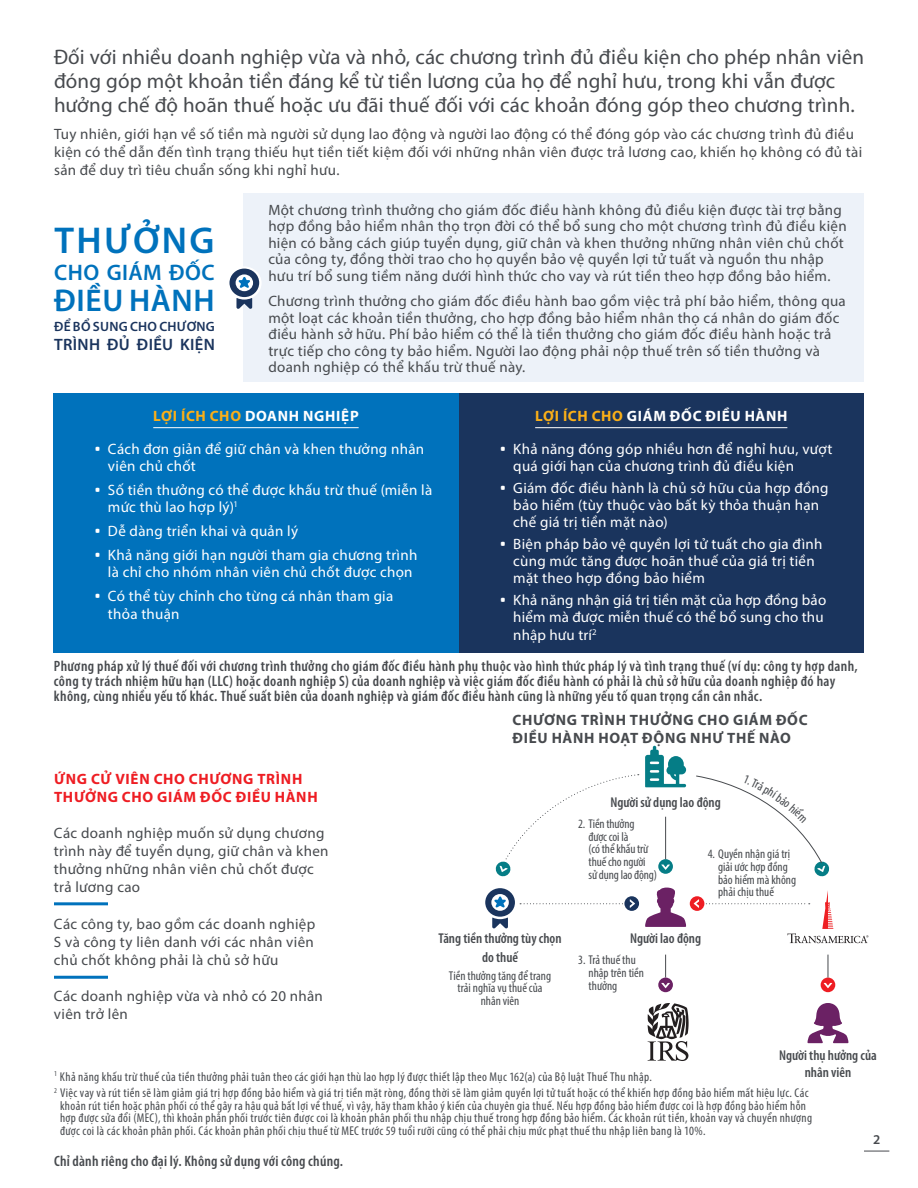
<style>
.page{position:relative;width:918px;height:1188px;background:#fff}
.page>*{position:absolute;margin:0;border:0;box-sizing:border-box;transform-origin:0 0}
.t1{font:600 37.5px "Myriad Pro";letter-spacing:.065em;color:#0072bc}
.t2{font:600 31.5px "Myriad Pro";letter-spacing:.02em;color:#0072bc}
.t3{font:600 22.5px "Myriad Pro";letter-spacing:.02em;color:#0072bc}
.t4{font:21px/24px "Myriad Pro";letter-spacing:.005em;color:#474a4e}
.t5{font:600 16.5px "Myriad Pro";letter-spacing:.02em;color:#1a345d}
.t6{font:15px/18px "Myriad Pro";letter-spacing:.02em;color:#474a4e}
.t7{font:15px/17.2px "Myriad Pro";letter-spacing:.02em;color:#fff}
.t8{font:600 condensed 15px/15px "Myriad Pro";letter-spacing:.025em;color:#474a4e}
.t9{font:700 15px/18px "Myriad Pro";letter-spacing:.045em;color:#474a4e}
.t10{font:700 15px/18px "Myriad Pro";letter-spacing:.045em;color:#ee1d23}
.t11{font:700 15px "Myriad Pro";letter-spacing:.045em;color:#fff}
.t12{font:600 condensed 14.25px/17.1px "Myriad Pro";color:#474a4e;text-align:center}
.t13{font:600 13.5px "Myriad Pro";letter-spacing:.02em;color:#1a345d}
.t14{font:600 13.5px "Myriad Pro";color:#474a4e}
.t15{font:condensed 12.75px/12.8px "Myriad Pro";letter-spacing:.03em;color:#474a4e}
.t16{font:condensed 12.75px/12.8px "Myriad Pro";color:#474a4e}
.t17{font:condensed 12.75px/12.8px "Myriad Pro";letter-spacing:-.01em;color:#474a4e}
.s1{color:#faaf18}
.s2{font-family:"Whitney";font-weight:500}
</style>
<div class="page">
<svg style="left:864px;top:1151px;width:25px;height:1px"></svg>
<div style="left:243px;top:193px;width:621px;height:189px;background:#edf2f9"></div>
<svg style="left:227px;top:266px;width:35px;height:34px"></svg>
<svg style="left:229px;top:269px;width:30px;height:40px"></svg>
<hr style="left:54px;top:902px;width:54px;height:3px;background:#0072bc">
<hr style="left:54px;top:976px;width:54px;height:3px;background:#0072bc">
<svg style="left:495px;top:774px;width:144px;height:103px"></svg>
<svg style="left:645px;top:746px;width:41px;height:41px"></svg>
<svg style="left:485px;top:888px;width:154px;height:41px"></svg>
<hr style="left:665px;top:817px;width:1px;height:42px;background:#474a4e">
<svg style="left:658px;top:859px;width:15px;height:15px"></svg>
<svg style="left:660px;top:861px;width:12px;height:11px"></svg>
<svg style="left:821px;top:955px;width:14px;height:37px"></svg>
<svg style="left:822px;top:979px;width:12px;height:12px"></svg>
<svg style="left:658px;top:955px;width:15px;height:37px"></svg>
<svg style="left:660px;top:979px;width:12px;height:12px"></svg>
<svg style="left:648px;top:1003px;width:41px;height:58px"></svg>
<svg style="left:645px;top:888px;width:223px;height:55px"></svg>
<svg style="left:691px;top:898px;width:12px;height:11px"></svg>
<svg style="left:807px;top:1003px;width:41px;height:40px"></svg>
<div style="left:53px;top:393px;width:405px;height:259px;background:#0072bc"></div>
<div style="left:459px;top:393px;width:405px;height:259px;background:#1a345d"></div>
<hr style="left:153px;top:427px;width:206px;height:1px;background:#fff">
<hr style="left:535px;top:427px;width:252px;height:1px;background:#fff">
<svg style="left:696px;top:775px;width:134px;height:102px"></svg>
<p class="t4" style="left:54px;top:45px;width:812px">Đối với nhiều doanh nghiệp vừa và nhỏ, các chương trình đủ điều kiện cho phép nhân viên đóng góp một khoản tiền đáng kể từ tiền lương của họ để nghỉ hưu, trong khi vẫn được hưởng chế độ hoãn thuế hoặc ưu đãi thuế đối với các khoản đóng góp theo chương trình.</p>
<p class="t6" style="left:54px;top:125px;width:810px">Tuy nhiên, giới hạn về số tiền mà người sử dụng lao động và người lao động có thể đóng góp vào các chương trình đủ điều kiện có thể dẫn đến tình trạng thiếu hụt tiền tiết kiệm đối với những nhân viên được trả lương cao, khiến họ không có đủ tài sản để duy trì tiêu chuẩn sống khi nghỉ hưu.</p>
<p class="t6" style="left:268px;top:201px;width:580px;line-height:16.5px">Một chương trình thưởng cho giám đốc điều hành không đủ điều kiện được tài trợ bằng hợp đồng bảo hiểm nhân thọ trọn đời có thể bổ sung cho một chương trình đủ điều kiện hiện có bằng cách giúp tuyển dụng, giữ chân và khen thưởng những nhân viên chủ chốt của công ty, đồng thời trao cho họ quyền bảo vệ quyền lợi tử tuất và nguồn thu nhập hưu trí bổ sung tiềm năng dưới hình thức cho vay và rút tiền theo hợp đồng bảo hiểm.</p>
<p class="t6" style="left:268px;top:292px;width:579px;line-height:16.5px">Chương trình thưởng cho giám đốc điều hành bao gồm việc trả phí bảo hiểm, thông qua một loạt các khoản tiền thưởng, cho hợp đồng bảo hiểm nhân thọ cá nhân do giám đốc điều hành sở hữu. Phí bảo hiểm có thể là tiền thưởng cho giám đốc điều hành hoặc trả trực tiếp cho công ty bảo hiểm. Người lao động phải nộp thuế trên số tiền thưởng và doanh nghiệp có thể khấu trừ thuế này.</p>
<h1 class="t1" style="left:54px;top:217px;width:162px">THƯỞNG</h1>
<h3 class="t3" style="left:54px;top:258px;width:162px">CHO GIÁM ĐỐC</h3>
<h2 class="t2" style="left:54px;top:281px;width:162px">ĐIỀU HÀNH</h2>
<p class="t13" style="left:54px;top:318px;width:162px">ĐỂ BỔ SUNG CHO CHƯƠNG</p>
<p class="t5" style="left:54px;top:334px;width:162px">TRÌNH ĐỦ ĐIỀU KIỆN</p>
<p class="t11" style="left:535px;top:406px;width:254px"><span class="s1">LỢI ÍCH CHO</span> GIÁM ĐỐC ĐIỀU HÀNH</p>
<p class="t7" style="left:513px;top:440px;width:321px;text-indent:-14px"><span class="s2">•</span> Khả năng đóng góp nhiều hơn để nghỉ hưu, vượt quá giới hạn của chương trình đủ điều kiện</p>
<p class="t7" style="left:513px;top:479px;width:317px;text-indent:-14px"><span class="s2">•</span> Giám đốc điều hành là chủ sở hữu của hợp đồng bảo hiểm (tùy thuộc vào bất kỳ thỏa thuận hạn chế giá trị tiền mặt nào)</p>
<p class="t7" style="left:513px;top:535px;width:311px;text-indent:-14px"><span class="s2">•</span> Biện pháp bảo vệ quyền lợi tử tuất cho gia đình cùng mức tăng được hoãn thuế của giá trị tiền mặt theo hợp đồng bảo hiểm</p>
<p class="t7" style="left:513px;top:591px;width:314px;text-indent:-14px"><span class="s2">•</span> Khả năng nhận giá trị tiền mặt của hợp đồng bảo hiểm mà được miễn thuế có thể bổ sung cho thu nhập hưu trí<sup>2</sup></p>
<p class="t8" style="left:54px;top:659px;width:805px">Phương pháp xử lý thuế đối với chương trình thưởng cho giám đốc điều hành phụ thuộc vào hình thức pháp lý và tình trạng thuế (ví dụ: công ty hợp danh, công ty trách nhiệm hữu hạn (LLC) hoặc doanh nghiệp S) của doanh nghiệp và việc giám đốc điều hành có phải là chủ sở hữu của doanh nghiệp đó hay không, cùng nhiều yếu tố khác. Thuế suất biên của doanh nghiệp và giám đốc điều hành cũng là những yếu tố quan trọng cần cân nhắc.</p>
<p class="t11" style="left:153px;top:406px;width:207px"><span class="s1">LỢI ÍCH CHO</span> DOANH NGHIỆP</p>
<p class="t7" style="left:108px;top:440px;width:318px;text-indent:-13px"><span class="s2">•</span> Cách đơn giản để giữ chân và khen thưởng nhân viên chủ chốt</p>
<p class="t7" style="left:108px;top:481px;width:326px;text-indent:-13px"><span class="s2">•</span> Số tiền thưởng có thể được khấu trừ thuế (miễn là mức thù lao hợp lý)<sup>1</sup></p>
<p class="t7" style="left:94px;top:522px;width:205px"><span class="s2">•</span> Dễ dàng triển khai và quản lý</p>
<p class="t7" style="left:94px;top:546px;width:324px;text-align:center"><span class="s2">•</span> Khả năng giới hạn người tham gia chương trình là chỉ cho nhóm nhân viên chủ chốt được chọn</p>
<p class="t7" style="left:108px;top:587px;width:287px;text-indent:-14px"><span class="s2">•</span> Có thể tùy chỉnh cho từng cá nhân tham gia thỏa thuận</p>
<p class="t10" style="left:54px;top:769px;width:265px">ỨNG CỬ VIÊN CHO CHƯƠNG TRÌNH<br>THƯỞNG CHO GIÁM ĐỐC ĐIỀU HÀNH</p>
<p class="t6" style="left:54px;top:823px;width:276px">Các doanh nghiệp muốn sử dụng chương trình này để tuyển dụng, giữ chân và khen thưởng những nhân viên chủ chốt được trả lương cao</p>
<p class="t6" style="left:54px;top:914px;width:263px;text-align:justify">Các công ty, bao gồm các doanh nghiệp S và công ty liên danh với các nhân viên chủ chốt không phải là chủ sở hữu</p>
<p class="t6" style="left:54px;top:987px;width:270px">Các doanh nghiệp vừa và nhỏ có 20 nhân viên trở lên</p>
<p class="t9" style="left:513px;top:710px;width:297px">CHƯƠNG TRÌNH THƯỞNG CHO GIÁM ĐỐC<br>ĐIỀU HÀNH HOẠT ĐỘNG NHƯ THẾ NÀO</p>
<p class="t12" style="left:610px;top:793px;width:112px">Người sử dụng lao động</p>
<p class="t17" style="left:589px;top:817px;width:70px;text-indent:-11px">2. Tiền thưởng<br>được coi là<br>(có thể khấu trừ thuế cho người sử dụng lao động)</p>
<p class="t16" style="left:718px;top:847px;width:80px;text-indent:-11px">4. Quyền nhận giá trị giải ước hợp đồng bảo hiểm mà không phải chịu thuế</p>
<p class="t12" style="left:439px;top:929px;width:124px">Tăng tiền thưởng tùy chọn</p>
<p class="t12" style="left:630px;top:929px;width:73px">Người lao động</p>
<p class="t12" style="left:482px;top:949px;width:38px">do thuế</p>
<p class="t16" style="left:589px;top:953px;width:57px;text-indent:-11px">3. Trả thuế thu nhập trên tiền thưởng</p>
<p class="t16" style="left:449px;top:969px;width:104px;text-align:center">Tiền thưởng tăng để trang trải nghĩa vụ thuế của nhân viên</p>
<p class="t12" style="left:779px;top:1046px;width:99px">Người thụ hưởng của nhân viên</p>
<p class="t15" style="left:54px;top:1068px;width:756px;line-height:16.2px"><sup>1</sup> Khả năng khấu trừ thuế của tiền thưởng phải tuân theo các giới hạn thù lao hợp lý được thiết lập theo Mục 162(a) của Bộ luật Thuế Thu nhập.<br><sup>2</sup> Việc vay và rút tiền sẽ làm giảm giá trị hợp đồng bảo hiểm và giá trị tiền mặt ròng, đồng thời sẽ làm giảm quyền lợi tử tuất hoặc có thể khiến hợp đồng bảo hiểm mất hiệu lực. Các</p>
<p class="t15" style="left:60px;top:1099px;width:754px">khoản rút tiền hoặc phân phối có thể gây ra hậu quả bất lợi về thuế, vì vậy, hãy tham khảo ý kiến của chuyên gia thuế. Nếu hợp đồng bảo hiểm được coi là hợp đồng bảo hiểm hỗn hợp được sửa đổi (MEC), thì khoản phân phối trước tiên được coi là khoản phân phối thu nhập chịu thuế trong hợp đồng bảo hiểm. Các khoản rút tiền, khoản vay và chuyển nhượng được coi là các khoản phân phối. Các khoản phân phối chịu thuế từ MEC trước 59 tuổi rưỡi cũng có thể phải chịu mức phạt thuế thu nhập liên bang là 10%.</p>
<p class="t14" style="left:873px;top:1131px;width:9px">2</p>
<p class="t8" style="left:54px;top:1153px;width:291px">Chỉ dành riêng cho đại lý. Không sử dụng với công chúng.</p>
</div>
